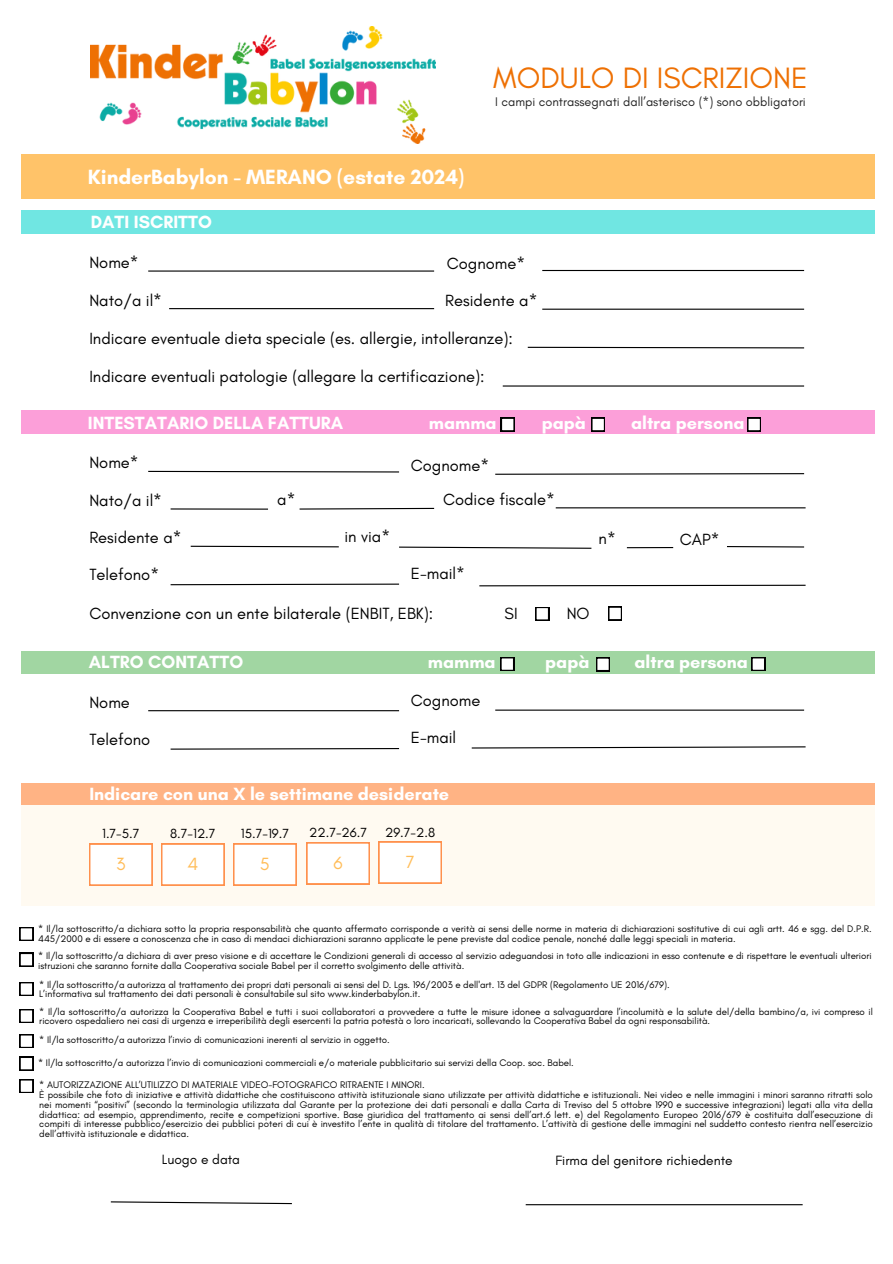
<style>
.page{position:relative;width:893px;height:1264px;background:#fff}
.page>*{position:absolute;margin:0;border:0;box-sizing:border-box;transform-origin:0 0}
.t1{font:30px "Glacial Indifference";color:#ee7003}
.t2{font:700 21px "Glacial Indifference";color:#fff}
.t3{font:700 18px "Glacial Indifference";color:#fff}
.t4{font:18px "Glacial Indifference";color:#ffbd59}
.t5{font:16.5px "Glacial Indifference";color:#000}
.t6{font:13.65px "Glacial Indifference";color:#000}
.t7{font:13.5px "Glacial Indifference";color:#000}
.t8{font:12.75px "Glacial Indifference";color:#222}
.t9{font:9.75px/9.8px "Glacial Indifference";color:#000}
</style>
<div class="page">
<img style="left:91px;top:27px;width:344px;height:117px">
<div style="left:22px;top:154px;width:852px;height:45px;background:#ffc369"></div>
<div style="left:22px;top:210px;width:852px;height:24px;background:#70e6e2"></div>
<hr style="left:148px;top:270px;width:286px;height:1px;background:#000">
<hr style="left:542px;top:270px;width:262px;height:1px;background:#000">
<hr style="left:542px;top:308px;width:262px;height:2px;background:#000">
<hr style="left:169px;top:308px;width:265px;height:1px;background:#000">
<svg style="left:527px;top:346px;width:278px;height:3px"></svg>
<hr style="left:502px;top:385px;width:302px;height:1px;background:#000">
<svg style="left:148px;top:470px;width:252px;height:3px"></svg>
<svg style="left:495px;top:473px;width:310px;height:2px"></svg>
<hr style="left:555px;top:507px;width:250px;height:1px;background:#000">
<hr style="left:170px;top:508px;width:98px;height:1px;background:#000">
<svg style="left:190px;top:545px;width:149px;height:3px"></svg>
<svg style="left:299px;top:507px;width:136px;height:3px"></svg>
<svg style="left:399px;top:546px;width:193px;height:3px"></svg>
<hr style="left:627px;top:547px;width:46px;height:1px;background:#000">
<hr style="left:727px;top:546px;width:77px;height:1px;background:#000">
<svg style="left:170px;top:583px;width:230px;height:3px"></svg>
<svg style="left:479px;top:584px;width:327px;height:3px"></svg>
<hr style="left:148px;top:710px;width:251px;height:1px;background:#000">
<hr style="left:495px;top:709px;width:309px;height:1px;background:#000">
<svg style="left:170px;top:748px;width:230px;height:2px"></svg>
<svg style="left:471px;top:746px;width:335px;height:3px"></svg>
<div style="left:22px;top:804px;width:852px;height:101px;background:#fffaf1"></div>
<div style="left:22px;top:783px;width:852px;height:21px;background:#ffb384"></div>
<hr style="left:525px;top:1204px;width:277px;height:1px;background:#000">
<svg style="left:110px;top:1201px;width:182px;height:3px"></svg>
<div style="left:22px;top:411px;width:852px;height:23px;background:#fc9fd9"></div>
<svg style="left:501px;top:418px;width:13px;height:13px"></svg>
<svg style="left:591px;top:418px;width:14px;height:13px"></svg>
<svg style="left:747px;top:418px;width:13px;height:13px"></svg>
<div style="left:22px;top:651px;width:852px;height:23px;background:#a1d6a2"></div>
<svg style="left:751px;top:657px;width:14px;height:14px"></svg>
<svg style="left:596px;top:657px;width:13px;height:14px"></svg>
<svg style="left:500px;top:657px;width:14px;height:14px"></svg>
<svg style="left:535px;top:607px;width:14px;height:13px"></svg>
<svg style="left:608px;top:606px;width:14px;height:14px"></svg>
<svg style="left:378px;top:841px;width:63px;height:42px"></svg>
<svg style="left:89px;top:843px;width:63px;height:42px"></svg>
<svg style="left:161px;top:843px;width:63px;height:42px"></svg>
<svg style="left:233px;top:843px;width:63px;height:42px"></svg>
<svg style="left:306px;top:842px;width:63px;height:42px"></svg>
<svg style="left:20px;top:1079px;width:13px;height:13px"></svg>
<svg style="left:20px;top:1056px;width:13px;height:14px"></svg>
<svg style="left:20px;top:1034px;width:13px;height:13px"></svg>
<svg style="left:20px;top:1009px;width:13px;height:13px"></svg>
<svg style="left:20px;top:982px;width:13px;height:13px"></svg>
<svg style="left:20px;top:952px;width:13px;height:14px"></svg>
<svg style="left:20px;top:927px;width:13px;height:13px"></svg>
<h6 class="t2" style="left:88px;top:164px;width:378px">KinderBabylon - MERANO (estate 2024)</h6>
<p class="t3" style="left:91px;top:211px;width:122px">DATI ISCRITTO</p>
<h6 class="t1" style="left:493px;top:59px;width:316px">MODULO DI ISCRIZIONE</h6>
<h6 class="t8" style="left:495px;top:94px;width:312px">I campi contrassegnati dall’asterisco (*) sono obbligatori</h6>
<h1 class="t5" style="left:89px;top:252px;width:51px">Nome*</h1>
<p class="t5" style="left:446px;top:253px;width:80px">Cognome*</p>
<h2 class="t5" style="left:89px;top:290px;width:74px">Nato/a il*</h2>
<h3 class="t5" style="left:445px;top:290px;width:94px">Residente a*</h3>
<h6 class="t5" style="left:89px;top:328px;width:425px">Indicare eventuale dieta speciale (es. allergie, intolleranze):</h6>
<h6 class="t5" style="left:89px;top:366px;width:397px">Indicare eventuali patologie (allegare la certificazione):</h6>
<h6 class="t3" style="left:88px;top:412px;width:257px">INTESTATARIO DELLA FATTURA</h6>
<h6 class="t3" style="left:429px;top:412px;width:69px">mamma</h6>
<h6 class="t3" style="left:541px;top:412px;width:46px">papà</h6>
<h6 class="t3" style="left:631px;top:412px;width:115px">altra persona</h6>
<h6 class="t5" style="left:89px;top:452px;width:51px">Nome*</h6>
<h6 class="t5" style="left:411px;top:455px;width:80px">Cognome*</h6>
<h6 class="t5" style="left:89px;top:490px;width:74px">Nato/a il*</h6>
<h6 class="t5" style="left:277px;top:489px;width:20px">a*</h6>
<h5 class="t5" style="left:89px;top:527px;width:94px">Residente a*</h5>
<h6 class="t5" style="left:680px;top:529px;width:41px">CAP*</h6>
<h6 class="t5" style="left:89px;top:564px;width:71px">Telefono*</h6>
<h5 class="t5" style="left:443px;top:489px;width:113px">Codice fiscale*</h5>
<h6 class="t5" style="left:344px;top:526px;width:47px">in via*</h6>
<h6 class="t5" style="left:598px;top:528px;width:19px">n*</h6>
<h6 class="t5" style="left:411px;top:563px;width:56px">E-mail*</h6>
<p class="t5" style="left:89px;top:603px;width:345px">Convenzione con un ente bilaterale (ENBIT, EBK):</p>
<p class="t5" style="left:504px;top:603px;width:15px">SI</p>
<p class="t5" style="left:566px;top:603px;width:24px">NO</p>
<h4 class="t3" style="left:89px;top:650px;width:156px">ALTRO CONTATTO</h4>
<h4 class="t3" style="left:428px;top:650px;width:69px">mamma</h4>
<h4 class="t3" style="left:545px;top:650px;width:46px">papà</h4>
<h4 class="t3" style="left:634px;top:650px;width:115px">altra persona</h4>
<h6 class="t5" style="left:89px;top:692px;width:42px">Nome</h6>
<h6 class="t5" style="left:411px;top:690px;width:71px">Cognome</h6>
<h6 class="t5" style="left:89px;top:729px;width:63px">Telefono</h6>
<h6 class="t5" style="left:411px;top:727px;width:47px">E-mail</h6>
<h5 class="t3" style="left:89px;top:782px;width:361px">Indicare con una X le settimane desiderate</h5>
<p class="t7" style="left:102px;top:825px;width:39px">1.7-5.7</p>
<p class="t7" style="left:170px;top:825px;width:47px">8.7-12.7</p>
<p class="t7" style="left:241px;top:825px;width:50px">15.7-19.7</p>
<p class="t7" style="left:385px;top:824px;width:52px">29.7-2.8</p>
<p class="t4" style="left:116px;top:853px;width:11px">3</p>
<p class="t4" style="left:187px;top:853px;width:12px">4</p>
<p class="t4" style="left:260px;top:853px;width:11px">5</p>
<p class="t4" style="left:405px;top:851px;width:10px">7</p>
<p class="t7" style="left:309px;top:824px;width:59px">22.7-26.7</p>
<p class="t4" style="left:333px;top:851px;width:11px">6</p>
<p class="t9" style="left:38px;top:924px;width:835px">* Il/la sottoscritto/a dichiara sotto la propria responsabilità che quanto affermato corrisponde a verità ai sensi delle norme in materia di dichiarazioni sostitutive di cui agli artt. 46 e sgg. del D.P.R.<br>445/2000 e di essere a conoscenza che in caso di mendaci dichiarazioni saranno applicate le pene previste dal codice penale, nonché dalle leggi speciali in materia.</p>
<p class="t9" style="left:38px;top:950px;width:835px">* Il/la sottoscritto/a dichiara di aver preso visione e di accettare le Condizioni generali di accesso al servizio adeguandosi in toto alle indicazioni in esso contenute e di rispettare le eventuali ulteriori istruzioni che saranno fornite dalla Cooperativa sociale Babel per il corretto svolgimento delle attività.</p>
<p class="t9" style="left:39px;top:979px;width:632px">* Il/la sottoscritto/a autorizza al trattamento dei propri dati personali ai sensi del D. Lgs. 196/2003 e dell'art. 13 del GDPR (Regolamento UE 2016/679).</p>
<p class="t9" style="left:39px;top:988px;width:382px">L’informativa sul trattamento dei dati personali è consultabile sul sito www.kinderbabylon.it.</p>
<p class="t9" style="left:39px;top:1006px;width:835px">* Il/la sottoscritto/a autorizza la Cooperativa Babel e tutti i suoi collaboratori a provvedere a tutte le misure idonee a salvaguardare l’incolumità e la salute del/della bambino/a, ivi compreso il ricovero ospedaliero nei casi di urgenza e irreperibilità degli esercenti la patria potestà o loro incaricati, sollevando la Cooperativa Babel da ogni responsabilità.</p>
<p class="t9" style="left:39px;top:1035px;width:352px">* Il/la sottoscritto/a autorizza l’invio di comunicazioni inerenti al servizio in oggetto.</p>
<p class="t9" style="left:38px;top:1057px;width:537px">* Il/la sottoscritto/a autorizza l’invio di comunicazioni commerciali e/o materiale pubblicitario sui servizi della Coop. soc. Babel.</p>
<p class="t9" style="left:39px;top:1080px;width:387px">* AUTORIZZAZIONE ALL’UTILIZZO DI MATERIALE VIDEO-FOTOGRAFICO RITRAENTE I MINORI.</p>
<p class="t9" style="left:39px;top:1089px;width:835px;text-align:justify">È possibile che foto di iniziative e attività didattiche che costituiscono attività istituzionale siano utilizzate per attività didattiche e istituzionali. Nei video e nelle immagini i minori saranno ritratti solo nei momenti “positivi” (secondo la terminologia utilizzata dal Garante per la protezione dei dati personali e dalla Carta di Treviso del 5 ottobre 1990 e successive integrazioni) legati alla vita della didattica: ad esempio, apprendimento, recite e competizioni sportive. Base giuridica del trattamento ai sensi dell’art.6 lett. e) del Regolamento Europeo 2016/679 è costituita dall’esecuzione di compiti di interesse pubblico/esercizio dei pubblici poteri di cui è investito l’ente in qualità di titolare del trattamento. L’attività di gestione delle immagini nel suddetto contesto rientra nell’esercizio dell’attività istituzionale e didattica.</p>
<h6 class="t6" style="left:162px;top:1150px;width:80px">Luogo e data</h6>
<h6 class="t6" style="left:555px;top:1151px;width:179px">Firma del genitore richiedente</h6>
</div>
